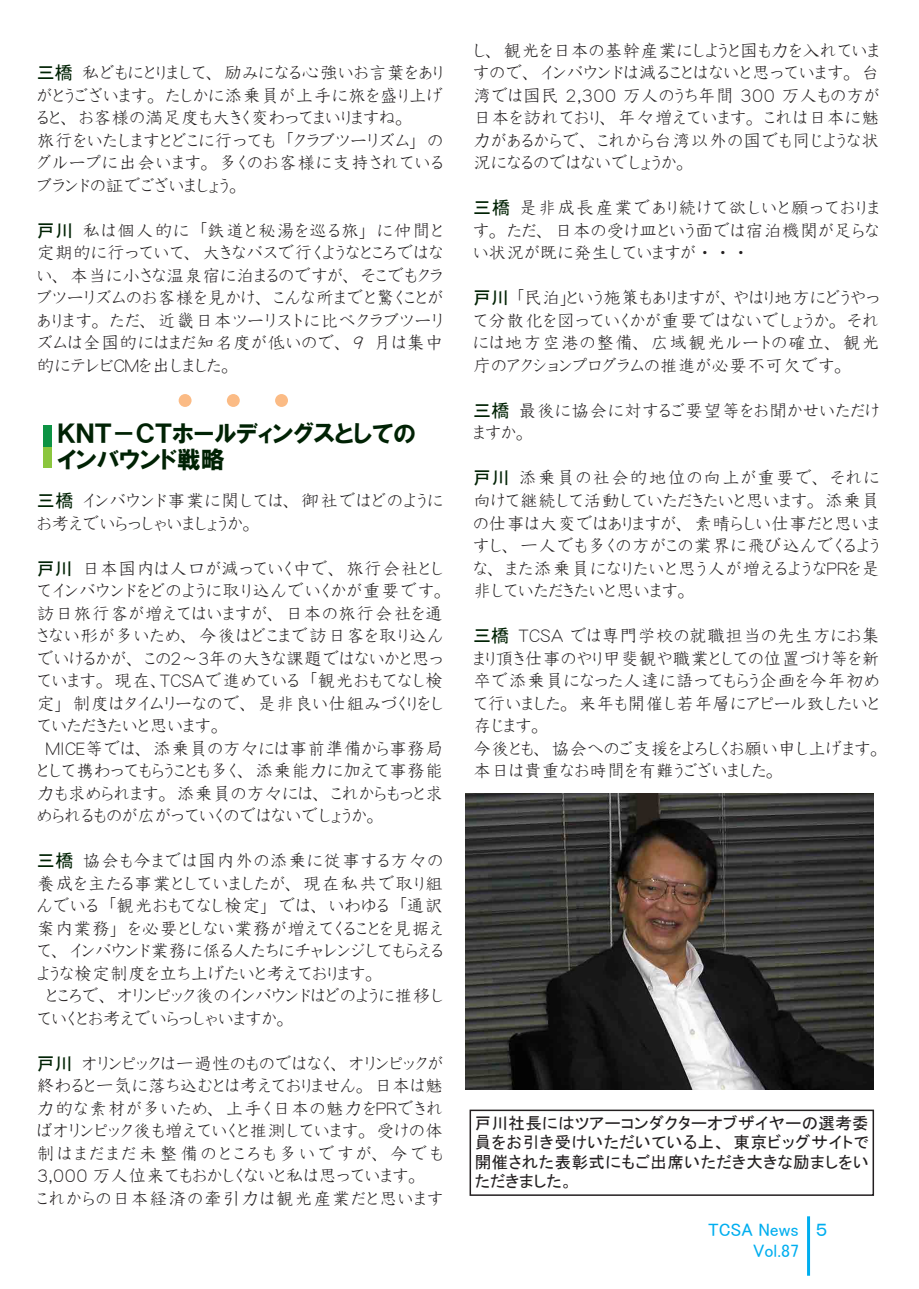
<style>
.page{position:relative;width:919px;height:1289px;background:#fff}
.page>*{position:absolute;margin:0;border:0;box-sizing:border-box;transform-origin:0 0}
.t1{font:24px/25.5px "HGP Soei Kakugothic UB";color:#002204}
.t2{font:18px/22.5px "DF Kyo Ka Sho R W3 WING RKSJ H";letter-spacing:.01em;color:#231f20}
.t3{font:18px/22.5px "DF Kyo Ka Sho R W3 WING RKSJ H";letter-spacing:.04em;color:#231f20}
.t4{font:18px/21px "MS P Gothic";color:#00aeef}
.t5{font:16.5px/19.5px "MS P Gothic";letter-spacing:.03em;color:#231f20;text-align:justify}
.s1{font-family:"MS P Gothic";color:#002204}
</style>
<div class="page">
<div style="left:43px;top:425px;width:9px;height:43px;background:#8bc63e"></div>
<div style="left:43px;top:425px;width:9px;height:22px;background:#0d9344"></div>
<div style="left:227px;top:394px;width:13px;height:13px;background:#fbbb85;border-radius:50%"></div>
<div style="left:179px;top:394px;width:12px;height:13px;background:#fbbb85;border-radius:50%"></div>
<div style="left:275px;top:394px;width:13px;height:13px;background:#fbbb85;border-radius:50%"></div>
<hr style="left:807px;top:1216px;width:3px;height:59px;background:#00aeef">
<div style="left:469px;top:1109px;width:405px;height:86px;border:2px solid #231f20"></div>
<img style="left:465px;top:793px;width:408px;height:296px">
<p class="t2" style="left:37px;top:62px;width:408px"><span class="s1">三橋</span>　私どもにとりまして、励みになる心強いお言葉をありがとうございます。たしかに添乗員が上手に旅を盛り上げると、お客様の満足度も大きく変わってまいりますね。<br>旅行をいたしますとどこに行っても「クラブツーリズム」のグループに出会います。多くのお客様に支持されているブランドの証でございましょう。</p>
<p class="t2" style="left:37px;top:219px;width:408px;text-align:justify"><span class="s1">戸川</span>　私は個人的に「鉄道と秘湯を巡る旅」に仲間と定期的に行っていて、大きなバスで行くようなところではない、本当に小さな温泉宿に泊まるのですが、そこでもクラブツーリズムのお客様を見かけ、こんな所までと驚くことがあります。ただ、近畿日本ツーリストに比べクラブツーリズムは全国的にはまだ知名度が低いので、 9 月は集中的にテレビＣＭを出しました。</p>
<h1 class="t1" style="left:57px;top:421px;width:360px">ＫＮＴ－ＣＴホールディングスとしてのインバウンド戦略</h1>
<p class="t3" style="left:37px;top:489px;width:408px"><span class="s1">三橋</span>　インバウンド事業に関しては、御社ではどのようにお考えでいらっしゃいましょうか。</p>
<p class="t2" style="left:37px;top:557px;width:408px"><span class="s1">戸川</span>　日本国内は人口が減っていく中で、旅行会社としてインバウンドをどのように取り込んでいくかが重要です。訪日旅行客が増えてはいますが、日本の旅行会社を通さない形が多いため、今後はどこまで訪日客を取り込んでいけるかが、この２～３年の大きな課題ではないかと思っています。現在、ＴＣＳＡで進めている「観光おもてなし検定」制度はタイムリーなので、是非良い仕組みづくりをしていただきたいと思います。<br>　ＭＩＣＥ等では、添乗員の方々には事前準備から事務局として携わってもらうことも多く、添乗能力に加えて事務能力も求められます。添乗員の方々には、これからもっと求められるものが広がっていくのではないでしょうか。</p>
<p class="t2" style="left:37px;top:849px;width:408px"><span class="s1">三橋</span>　協会も今までは国内外の添乗に従事する方々の養成を主たる事業としていましたが、現在私共で取り組んでいる「観光おもてなし検定」では、いわゆる「通訳案内業務」を必要としない業務が増えてくることを見据えて、インバウンド業務に係る人たちにチャレンジしてもらえるような検定制度を立ち上げたいと考えております。<br>　ところで、オリンピック後のインバウンドはどのように推移していくとお考えでいらっしゃいますか。</p>
<p class="t2" style="left:37px;top:1052px;width:408px"><span class="s1">戸川</span>　オリンピックは一過性のものではなく、オリンピックが終わると一気に落ち込むとは考えておりません。日本は魅力的な素材が多いため、上手く日本の魅力をＰＲできればオリンピック後も増えていくと推測しています。受けの体制はまだまだ未整備のところも多いですが、今でも<br>3,000 万人位来てもおかしくないと私は思っています。<br>これからの日本経済の牽引力は観光産業だと思います</p>
<p class="t2" style="left:473px;top:39px;width:408px;text-align:justify">し、観光を日本の基幹産業にしようと国も力を入れていますので、インバウンドは減ることはないと思っています。台湾では国民 2,300 万人のうち年間 300 万人もの方が日本を訪れており、年々増えています。これは日本に魅力があるからで、これから台湾以外の国でも同じような状況になるのではないでしょうか。</p>
<p class="t2" style="left:473px;top:197px;width:408px;text-align:justify"><span class="s1">三橋</span>　是非成長産業であり続けて欲しいと願っております。ただ、日本の受け皿という面では宿泊機関が足らない状況が既に発生していますが・・・</p>
<p class="t2" style="left:473px;top:287px;width:408px;text-align:justify"><span class="s1">戸川</span>　｢民泊｣という施策もありますが、やはり地方にどうやって分散化を図っていくかが重要ではないでしょうか。それには地方空港の整備、広域観光ルートの確立、観光庁のアクションプログラムの推進が必要不可欠です。</p>
<p class="t2" style="left:473px;top:399px;width:408px"><span class="s1">三橋</span>　最後に協会に対するご要望等をお聞かせいただけますか。</p>
<p class="t2" style="left:473px;top:467px;width:408px;text-align:justify"><span class="s1">戸川</span>　添乗員の社会的地位の向上が重要で、それに向けて継続して活動していただきたいと思います。添乗員の仕事は大変ではありますが、素晴らしい仕事だと思いますし、一人でも多くの方がこの業界に飛び込んでくるような、また添乗員になりたいと思う人が増えるようなＰＲを是非していただきたいと思います。</p>
<p class="t2" style="left:473px;top:624px;width:408px"><span class="s1">三橋</span>　TCSA では専門学校の就職担当の先生方にお集まり頂き仕事のやり甲斐観や職業としての位置づけ等を新卒で添乗員になった人達に語ってもらう企画を今年初めて行いました。来年も開催し若年層にアピール致したいと存じます。<br>今後とも、協会へのご支援をよろしくお願い申し上げます。本日は貴重なお時間を有難うございました。</p>
<p class="t5" style="left:475px;top:1112px;width:395px">戸川社長にはツアーコンダクターオブザイヤーの選考委員をお引き受けいただいている上、東京ビッグサイトで開催された表彰式にもご出席いただき大きな励ましをいただきました。</p>
<p class="t4" style="left:753px;top:1218px;width:76px;text-indent:-45px">TCSA News ５<br>Vol.87</p>
</div>
